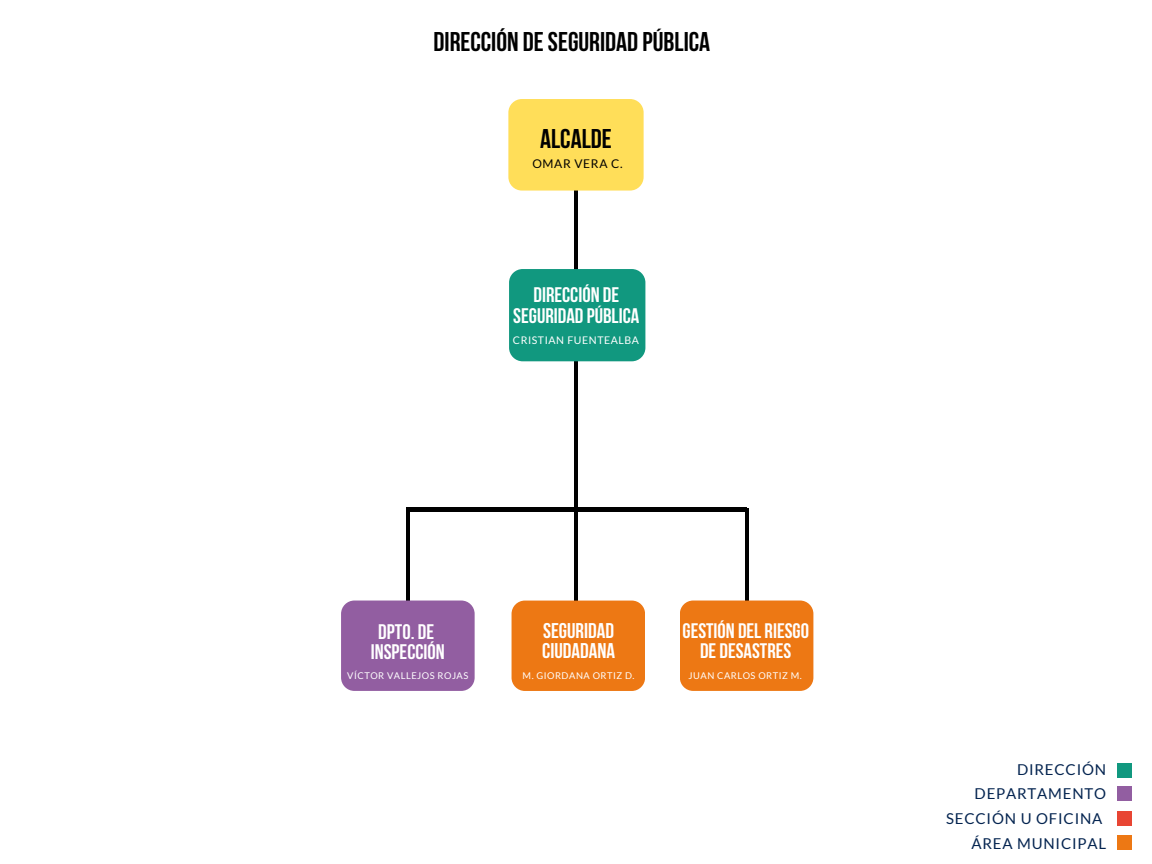
<style>
.page{position:relative;width:1152px;height:864px;background:#fff}
.page>*{position:absolute;margin:0;border:0;box-sizing:border-box;transform-origin:0 0}
.t1{font:700 27px "Bebas Neue";color:#000}
.t2{font:700 21.3px/20.2px "Bebas Neue";color:#fff}
.t3{font:700 21px/20.2px "Bebas Neue";color:#fff;text-align:center}
.t4{font:15px/24.8px "Lato";letter-spacing:.055em;color:#042450;text-align:right}
.t5{font:12px "Lato";letter-spacing:.055em;color:#000}
.t6{font:10.5px "Lato";letter-spacing:.055em;color:#fff}
.t7{font:9.3px "Lato";letter-spacing:.055em;color:#fff}
</style>
<div class="page">
<hr style="left:575px;top:183px;width:3px;height:424px;background:#000">
<div style="left:509px;top:269px;width:136px;height:92px;background:#11987f;border-radius:14px"></div>
<div style="left:508px;top:99px;width:136px;height:92px;background:#ffde59;border-radius:14px"></div>
<hr style="left:406px;top:508px;width:341px;height:3px;background:#000">
<div style="left:1117px;top:786px;width:15px;height:15px;background:#925ea1"></div>
<div style="left:1117px;top:835px;width:15px;height:15px;background:#ed7814"></div>
<div style="left:1117px;top:811px;width:15px;height:15px;background:#e84533"></div>
<div style="left:1117px;top:763px;width:15px;height:14px;background:#11987f"></div>
<hr style="left:407px;top:510px;width:3px;height:99px;background:#000">
<div style="left:341px;top:601px;width:134px;height:90px;background:#925ea1;border-radius:13px"></div>
<div style="left:512px;top:601px;width:133px;height:90px;background:#ed7814;border-radius:13px"></div>
<hr style="left:745px;top:508px;width:3px;height:99px;background:#000">
<div style="left:680px;top:601px;width:133px;height:90px;background:#ed7814;border-radius:13px"></div>
<h2 class="t1" style="left:434px;top:30px;width:278px">DIRECCIÓN DESEGURIDAD PÚBLICA</h2>
<h1 class="t1" style="left:540px;top:128px;width:73px">ALCALDE</h1>
<h4 class="t5" style="left:532px;top:157px;width:92px">OMAR VERA C.</h4>
<h2 class="t3" style="left:513px;top:287px;width:128px">DIRECCIÓN DE<br>SEGURIDAD PÚBLICA</h2>
<h5 class="t6" style="left:513px;top:334px;width:128px">CRISTIAN FUENTEALBA</h5>
<h3 class="t3" style="left:683px;top:623px;width:128px">GESTIÓN DEL RIESGO<br>DE DESASTRES</h3>
<h2 class="t3" style="left:371px;top:624px;width:76px">DPTO. DE<br>INSPECCIÓN</h2>
<h2 class="t2" style="left:542px;top:623px;width:74px">SEGURIDAD<br>CIUDADANA</h2>
<p class="t7" style="left:523px;top:670px;width:113px">M. GIORDANA ORTIZ D.</p>
<p class="t7" style="left:689px;top:670px;width:115px">JUAN CARLOS ORTIZ M.</p>
<p class="t7" style="left:347px;top:670px;width:123px">VÍCTOR VALLEJOS ROJAS</p>
<h1 class="t4" style="left:946px;top:756px;width:162px">DIRECCIÓN<br>DEPARTAMENTO<br>SECCIÓN U OFICINA<br>ÁREA MUNICIPAL</h1>
</div>
